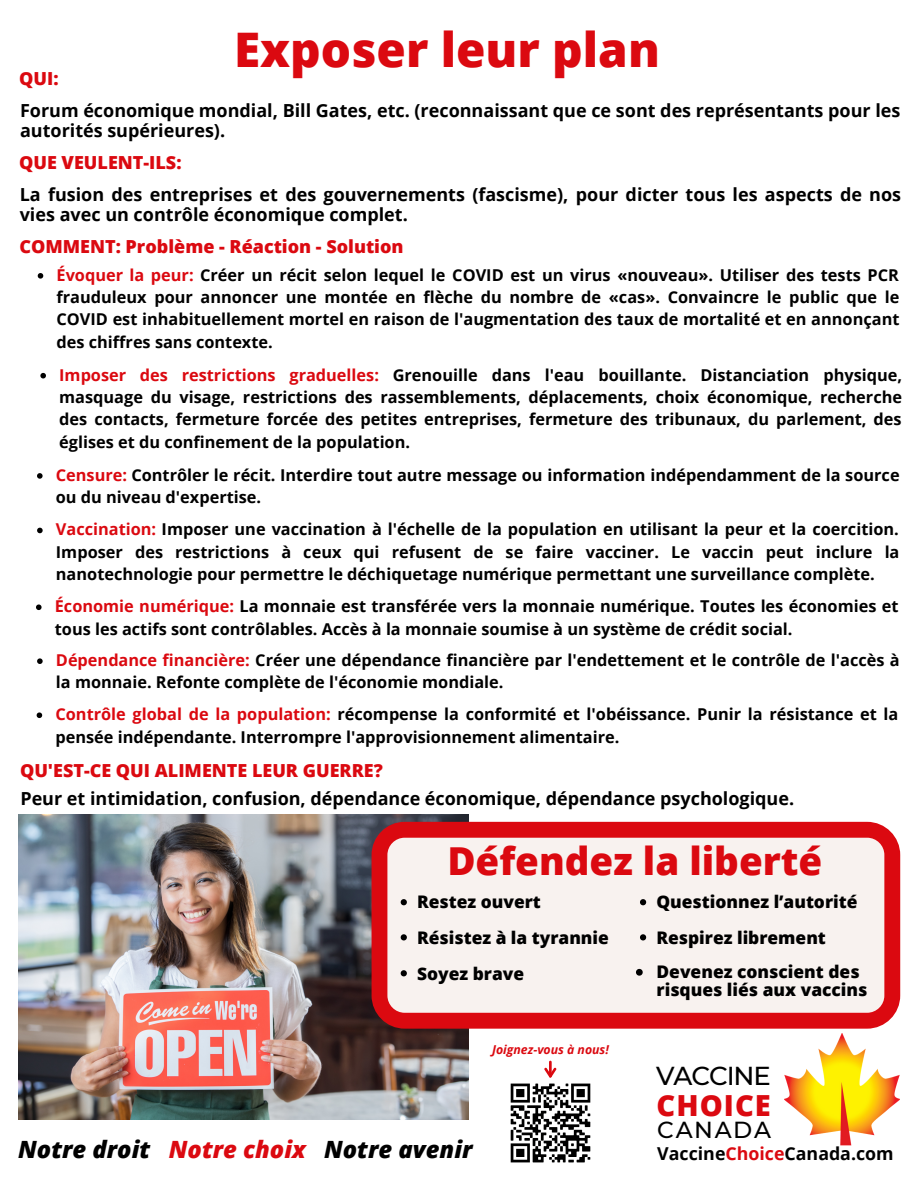
<style>
.page{position:relative;width:918px;height:1188px;background:#fff}
.page>*{position:absolute;margin:0;border:0;box-sizing:border-box;transform-origin:0 0}
.t1{font:800 47.7px "Open Sans";color:#db0910}
.t2{font:800 38.55px "Open Sans";color:#db0910}
.t3{font:800 29.1px "Open Sans";letter-spacing:.035em;color:#db0910}
.t4{font:500 25.95px "Montserrat";letter-spacing:-.045em;color:#000}
.t5{font:italic 800 23.85px "Open Sans";color:#000}
.t6{font:500 23.1px "Montserrat";letter-spacing:.07em;color:#000}
.t7{font:700 18px/20.2px "Open Sans";color:#000}
.t8{font:800 18px "Open Sans";color:#db0910}
.t9{font:700 17.85px "Open Sans";color:#000}
.t10{font:800 17.4px/18px "Open Sans";color:#000}
.t11{font:700 16.35px/22.2px "Open Sans";color:#000}
.t12{font:italic 700 12.3px "Open Sans";color:#db0910}
.s1{color:#db0910}
</style>
<div class="page">
<img style="left:510px;top:1083px;width:81px;height:80px">
<svg style="left:544px;top:1068px;width:13px;height:9px"></svg>
<hr style="left:549px;top:1061px;width:3px;height:17px;background:#db0910">
<img style="left:784px;top:1034px;width:115px;height:112px">
<svg style="left:38px;top:273px;width:5px;height:6px"></svg>
<svg style="left:40px;top:373px;width:6px;height:5px"></svg>
<svg style="left:37px;top:473px;width:6px;height:6px"></svg>
<svg style="left:37px;top:528px;width:6px;height:5px"></svg>
<svg style="left:36px;top:604px;width:6px;height:6px"></svg>
<svg style="left:37px;top:658px;width:6px;height:6px"></svg>
<svg style="left:37px;top:712px;width:5px;height:6px"></svg>
<img style="left:18px;top:814px;width:450px;height:305px">
<svg style="left:372px;top:822px;width:528px;height:207px;fill:#f8f2ef"></svg>
<svg style="left:401px;top:970px;width:6px;height:6px"></svg>
<svg style="left:401px;top:934px;width:6px;height:6px"></svg>
<svg style="left:401px;top:899px;width:6px;height:6px"></svg>
<svg style="left:636px;top:969px;width:7px;height:7px"></svg>
<svg style="left:640px;top:934px;width:6px;height:6px"></svg>
<svg style="left:640px;top:899px;width:6px;height:6px"></svg>
<p class="t8" style="left:19px;top:65px;width:41px">QUI:</p>
<p class="t1" style="left:234px;top:16px;width:427px">Exposer leur plan</p>
<p class="t7" style="left:20px;top:100px;width:882px">Forum économique mondial, Bill Gates, etc. (reconnaissant que ce sont des représentants pour les autorités supérieures).</p>
<p class="t8" style="left:19px;top:150px;width:164px">QUE VEULENT-ILS:</p>
<p class="t7" style="left:20px;top:184px;width:883px">La fusion des entreprises et des gouvernements (fascisme), pour dicter tous les aspects de nos vies avec un contrôle économique complet.</p>
<p class="t8" style="left:19px;top:234px;width:386px">COMMENT: Problème - Réaction - Solution</p>
<p class="t11" style="left:57px;top:263px;width:844px;text-align:justify"><span class="s1">Évoquer la peur:</span> Créer un récit selon lequel le COVID est un virus «nouveau». Utiliser des tests PCR frauduleux pour annoncer une montée en flèche du nombre de «cas». Convaincre le public que le COVID est inhabituellement mortel en raison de l'augmentation des taux de mortalité et en annonçant des chiffres sans contexte.</p>
<p class="t11" style="left:59px;top:363px;width:845px;text-align:justify"><span class="s1">Imposer des restrictions graduelles:</span> Grenouille dans l'eau bouillante. Distanciation physique, masquage du visage, restrictions des rassemblements, déplacements, choix économique, recherche des contacts, fermeture forcée des petites entreprises, fermeture des tribunaux, du parlement, des églises et du confinement de la population.</p>
<p class="t11" style="left:56px;top:463px;width:845px"><span class="s1">Censure:</span> Contrôler le récit. Interdire tout autre message ou information indépendamment de la source ou du niveau d'expertise.</p>
<p class="t11" style="left:56px;top:518px;width:845px;text-align:justify"><span class="s1">Vaccination:</span> Imposer une vaccination à l'échelle de la population en utilisant la peur et la coercition.<br>Imposer des restrictions à ceux qui refusent de se faire vacciner. Le vaccin peut inclure la nanotechnologie pour permettre le déchiquetage numérique permettant une surveillance complète.</p>
<p class="t11" style="left:55px;top:595px;width:845px"><span class="s1">Économie numérique:</span> La monnaie est transférée vers la monnaie numérique. Toutes les économies et tous les actifs sont contrôlables. Accès à la monnaie soumise à un système de crédit social.</p>
<p class="t11" style="left:56px;top:649px;width:845px"><span class="s1">Dépendance financière:</span> Créer une dépendance financière par l'endettement et le contrôle de l'accès à la monnaie. Refonte complète de l'économie mondiale.</p>
<p class="t11" style="left:55px;top:703px;width:844px"><span class="s1">Contrôle global de la population:</span> récompense la conformité et l'obéissance. Punir la résistance et la pensée indépendante. Interrompre l'approvisionnement alimentaire.</p>
<p class="t8" style="left:20px;top:757px;width:364px">QU'EST-CE QUI ALIMENTE LEUR GUERRE?</p>
<p class="t7" style="left:20px;top:788px;width:775px">Peur et intimidation, confusion, dépendance économique, dépendance psychologique.</p>
<p class="t2" style="left:447px;top:834px;width:377px">Défendez la liberté</p>
<p class="t10" style="left:417px;top:893px;width:125px">Restez ouvert</p>
<p class="t10" style="left:417px;top:928px;width:193px">Résistez à la tyrannie</p>
<p class="t10" style="left:417px;top:964px;width:109px">Soyez brave</p>
<p class="t12" style="left:492px;top:1040px;width:118px">Joignez-vous à nous!</p>
<p class="t5" style="left:18px;top:1133px;width:456px">Notre droit <span class="s1">Notre choix</span> Notre avenir</p>
<p class="t10" style="left:656px;top:893px;width:203px">Questionnez l’autorité</p>
<p class="t10" style="left:656px;top:928px;width:171px">Respirez librement</p>
<p class="t10" style="left:657px;top:962px;width:212px">Devenez conscient des risques liés aux vaccins</p>
<p class="t4" style="left:656px;top:1060px;width:116px">VACCINE</p>
<p class="t3" style="left:657px;top:1085px;width:116px">CHOICE</p>
<p class="t6" style="left:657px;top:1115px;width:115px">CANADA</p>
<p class="t9" style="left:657px;top:1141px;width:238px">Vaccine<span class="s1">Choice</span>Canada.com</p>
</div>
